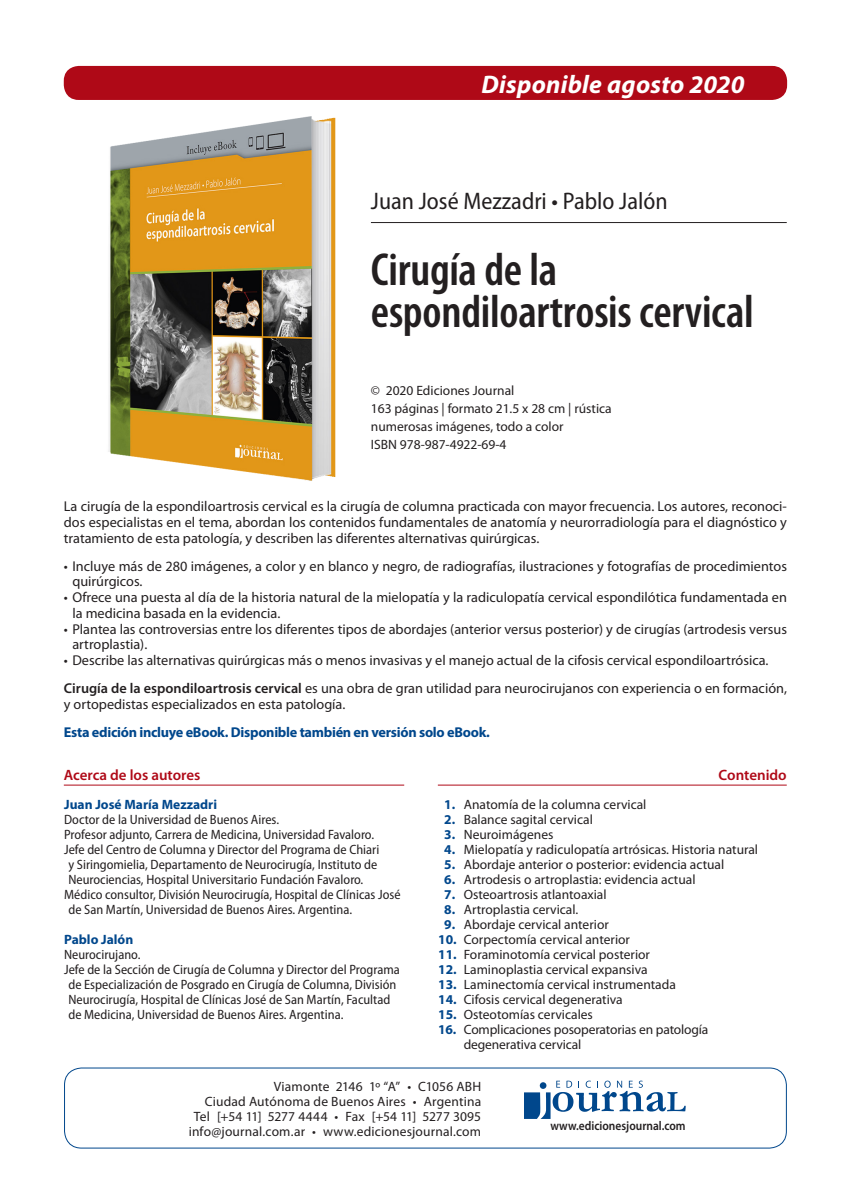
<style>
.page{position:relative;width:851px;height:1191px;background:#fff}
.page>*{position:absolute;margin:0;border:0;box-sizing:border-box;transform-origin:0 0}
.libro_tit{font:600 condensed 46.5px/42px "Myriad Pro";letter-spacing:-.005em;color:#231f20}
.lanzamiento{font:italic 700 25.5px "Myriad Pro";letter-spacing:.01em;color:#fff}
.libro_autor{font:semi-condensed 24px "Myriad Pro";color:#231f20}
.tit1{font:600 15px "Myriad Pro";color:#af0917}
.texto{font:14.25px/15.8px "Myriad Pro";color:#231f20}
.texto-2{font:700 14.25px "Myriad Pro";letter-spacing:-.02em;color:#00478c}
.autor_cv{font:semi-condensed 13.5px/15px "Myriad Pro";color:#231f20}
.indice_cap{font:13.5px/15px "Myriad Pro";color:#231f20}
.pie{font:13.5px "Myriad Pro";letter-spacing:.01em;color:#231f20}
.libro_datos{font:13.5px "Myriad Pro";color:#231f20}
.autor{font:700 13.5px "Myriad Pro";color:#00478c}
.autor_cv-2{font:700 13.5px "Myriad Pro";color:#00478c}
.www{font:600 12.75px "Myriad Pro";color:#231f20;scale:.9 1}
.s1{font-weight:600}
.s2{font-weight:700;color:#00478c}
</style>
<div class="page">
<hr style="left:371px;top:222px;width:415px;height:1px;background:#231f20">
<img style="left:108px;top:116px;width:273px;height:365px">
<hr style="left:438px;top:784px;width:348px;height:1px;background:#af0917">
<hr style="left:64px;top:784px;width:340px;height:1px;background:#af0917">
<div style="left:64px;top:1067px;width:722px;height:81px;border:1px solid #00478c;border-radius:17px"></div>
<svg style="left:524px;top:1080px;width:161px;height:39px"></svg>
<div style="left:539px;top:1082px;width:7px;height:6px;background:#00478c;border-radius:50%"></div>
<div style="left:64px;top:66px;width:723px;height:34px;background:#af0917;border-radius:15px"></div>
<p class="lanzamiento" style="left:481px;top:67px;width:264px">Disponible agosto 2020</p>
<p class="libro_autor" style="left:371px;top:188px;width:298px">Juan José Mezzadri • Pablo Jalón</p>
<p class="libro_tit" style="left:371px;top:250px;width:384px">Cirugía de la espondiloartrosis cervical</p>
<p class="libro_datos" style="left:371px;top:383px;width:145px">© 2020 Ediciones Journal</p>
<p class="libro_datos" style="left:371px;top:401px;width:242px">163 páginas | formato 21.5 x 28 cm | rústica</p>
<p class="libro_datos" style="left:371px;top:419px;width:194px">numerosas imágenes, todo a color</p>
<p class="libro_datos" style="left:371px;top:437px;width:137px">ISBN 978-987-4922-69-4</p>
<p class="texto" style="left:64px;top:499px;width:724px;text-align:justify">La cirugía de la espondiloartrosis cervical es la cirugía de columna practicada con mayor frecuencia. Los autores, reconoci&shy;dos especialistas en el tema, abordan los contenidos fundamentales de anatomía y neurorradiología para el diagnóstico y tratamiento de esta patología, y describen las diferentes alternativas quirúrgicas.</p>
<p class="texto" style="left:72px;top:558px;width:716px;text-indent:-9px">• Incluye más de 280 imágenes, a color y en blanco y negro, de radiografías, ilustraciones y fotografías de procedimientos quirúrgicos.</p>
<p class="texto" style="left:72px;top:590px;width:716px;text-indent:-9px">• Ofrece una puesta al día de la historia natural de la mielopatía y la radiculopatía cervical espondilótica fundamentada en la medicina basada en la evidencia.</p>
<p class="texto" style="left:72px;top:621px;width:716px;text-indent:-9px">• Plantea las controversias entre los diferentes tipos de abordajes (anterior versus posterior) y de cirugías (artrodesis versus artroplastia).</p>
<p class="texto" style="left:64px;top:653px;width:706px">• Describe las alternativas quirúrgicas más o menos invasivas y el manejo actual de la cifosis cervical espondiloartrósica.</p>
<p class="texto" style="left:64px;top:680px;width:724px"><span class="s1">Cirugía de la espondiloartrosis cervical</span> es una obra de gran utilidad para neurocirujanos con experiencia o en formación, y ortopedistas especializados en esta patología.</p>
<p class="texto-2" style="left:64px;top:722px;width:427px">Esta edición incluye eBook. Disponible también en versión solo eBook.</p>
<p class="tit1" style="left:64px;top:767px;width:138px">Acerca de los autores</p>
<p class="autor" style="left:64px;top:795px;width:154px">Juan José María Mezzadri</p>
<p class="autor_cv" style="left:64px;top:812px;width:216px">Doctor de la Universidad de Buenos Aires.</p>
<p class="autor_cv" style="left:64px;top:827px;width:311px">Profesor adjunto, Carrera de Medicina, Universidad Favaloro.</p>
<p class="autor_cv" style="left:68px;top:842px;width:312px;text-indent:-4px">Jefe del Centro de Columna y Director del Programa de Chiari y Siringomielia, Departamento de Neurocirugía, Instituto de<br>Neurociencias, Hospital Universitario Fundación Favaloro.</p>
<p class="autor_cv" style="left:68px;top:887px;width:333px;text-indent:-4px">Médico consultor, División Neurocirugía, Hospital de Clínicas José de San Martín, Universidad de Buenos Aires. Argentina.</p>
<p class="autor_cv-2" style="left:64px;top:930px;width:71px">Pablo Jalón</p>
<p class="autor_cv" style="left:64px;top:947px;width:78px">Neurocirujano.</p>
<p class="autor_cv" style="left:68px;top:962px;width:333px;text-indent:-4px">Jefe de la Sección de Cirugía de Columna y Director del Programa de Especialización de Posgrado en Cirugía de Columna, División Neurocirugía, Hospital de Clínicas José de San Martín, Facultad de Medicina, Universidad de Buenos Aires. Argentina.</p>
<p class="tit1" style="left:718px;top:767px;width:70px">Contenido</p>
<p class="indice_cap" style="left:444px;top:797px;width:204px"><span class="s2">1.</span> Anatomía de la columna cervical</p>
<p class="indice_cap" style="left:444px;top:812px;width:150px"><span class="s2">2.</span> Balance sagital cervical</p>
<p class="indice_cap" style="left:444px;top:827px;width:111px"><span class="s2">3.</span> Neuroimágenes</p>
<p class="indice_cap" style="left:444px;top:842px;width:315px"><span class="s2">4.</span> Mielopatía y radiculopatía artrósicas. Historia natural</p>
<p class="indice_cap" style="left:444px;top:857px;width:281px"><span class="s2">5.</span> Abordaje anterior o posterior: evidencia actual</p>
<p class="indice_cap" style="left:444px;top:872px;width:253px"><span class="s2">6.</span> Artrodesis o artroplastia: evidencia actual</p>
<p class="indice_cap" style="left:444px;top:887px;width:164px"><span class="s2">7.</span> Osteoartrosis atlantoaxial</p>
<p class="indice_cap" style="left:444px;top:902px;width:135px"><span class="s2">8.</span> Artroplastia cervical.</p>
<p class="indice_cap" style="left:444px;top:917px;width:166px"><span class="s2">9.</span> Abordaje cervical anterior</p>
<p class="indice_cap" style="left:438px;top:932px;width:193px"><span class="s2">10.</span> Corpectomía cervical anterior</p>
<p class="indice_cap" style="left:438px;top:947px;width:213px"><span class="s2">11.</span> Foraminotomía cervical posterior</p>
<p class="indice_cap" style="left:438px;top:962px;width:211px"><span class="s2">12.</span> Laminoplastia cervical expansiva</p>
<p class="indice_cap" style="left:438px;top:977px;width:239px"><span class="s2">13.</span> Laminectomía cervical instrumentada</p>
<p class="indice_cap" style="left:438px;top:992px;width:186px"><span class="s2">14.</span> Cifosis cervical degenerativa</p>
<p class="indice_cap" style="left:438px;top:1007px;width:156px"><span class="s2">15.</span> Osteotomías cervicales</p>
<p class="indice_cap" style="left:463px;top:1022px;width:246px;text-indent:-26px"><span class="s2">16.</span> Complicaciones posoperatorias en patología degenerativa cervical</p>
<p class="pie" style="left:274px;top:1078px;width:209px">Viamonte 2146 1º “A” • C1056 ABH</p>
<p class="pie" style="left:205px;top:1093px;width:278px">Ciudad Autónoma de Buenos Aires • Argentina</p>
<p class="pie" style="left:194px;top:1108px;width:289px">Tel [+54 11] 5277 4444 • Fax [+54 11] 5277 3095</p>
<p class="pie" style="left:189px;top:1123px;width:294px">info@journal.com.ar • www.edicionesjournal.com</p>
<p class="www" style="left:550px;top:1118px;width:152px">www.edicionesjournal.com</p>
</div>
